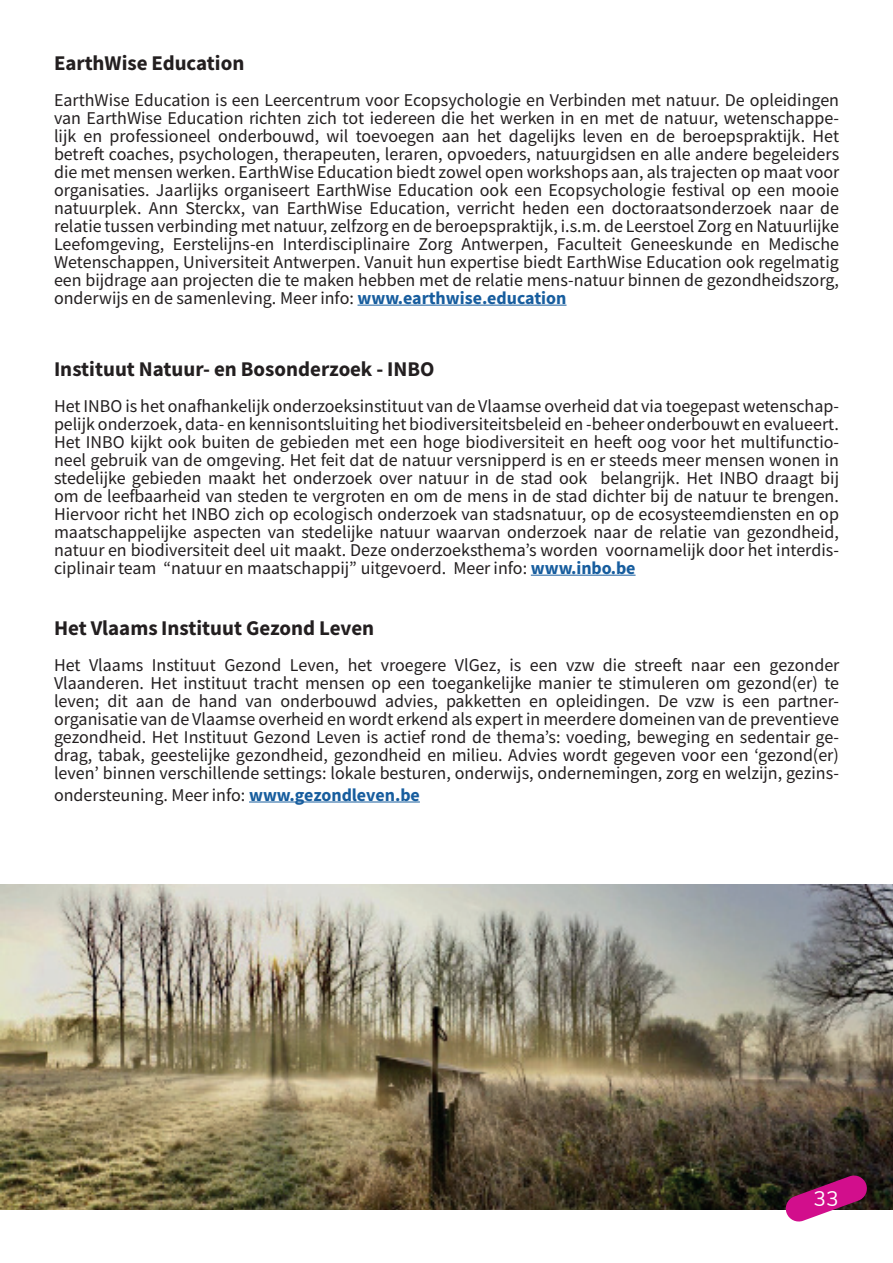
<style>
.page{position:relative;width:893px;height:1263px;background:#fff}
.page>*{position:absolute;margin:0;border:0;box-sizing:border-box;transform-origin:0 0}
.t1{font:21px "Source Sans Variable";letter-spacing:.045em;color:#231f20}
.t2{font:21px "Nunito Sans";color:#fff}
.t3{font:18px/18px "Source Sans Variable";letter-spacing:.025em;color:#231f20;text-align:justify}
.s1{color:#175d9e}
</style>
<div class="page">
<img style="left:0;top:884px;width:893px;height:325px">
<svg style="left:784px;top:1174px;width:84px;height:48px"></svg>
<hr style="left:357px;top:305px;width:209px;height:1px;background:#175d9e">
<hr style="left:531px;top:575px;width:105px;height:1px;background:#175d9e">
<hr style="left:249px;top:801px;width:171px;height:1px;background:#175d9e">
<p class="t1" style="left:54px;top:50px;width:191px">EarthWise Education</p>
<p class="t3" style="left:54px;top:91px;width:786px">EarthWise Education is een Leercentrum voor Ecopsychologie en Verbinden met natuur. De opleidingen van EarthWise Education richten zich tot iedereen die het werken in en met de natuur, wetenschappe&shy;lijk en professioneel onderbouwd, wil toevoegen aan het dagelijks leven en de beroepspraktijk. Het betreft coaches, psychologen, therapeuten, leraren, opvoeders, natuurgidsen en alle andere begeleiders die met mensen werken. EarthWise Education biedt zowel open workshops aan, als trajecten op maat voor organisaties. Jaarlijks organiseert EarthWise Education ook een Ecopsychologie festival op een mooie natuurplek. Ann Sterckx, van EarthWise Education, verricht heden een doctoraatsonderzoek naar de relatie tussen verbinding met natuur, zelfzorg en de beroepspraktijk, i.s.m. de Leerstoel Zorg en Natuurlijke Leefomgeving, Eerstelijns-en Interdisciplinaire Zorg Antwerpen, Faculteit Geneeskunde en Medische Wetenschappen, Universiteit Antwerpen. Vanuit hun expertise biedt EarthWise Education ook regelmatig een bijdrage aan projecten die te maken hebben met de relatie mens-natuur binnen de gezondheidszorg, onderwijs en de samenleving. Meer info: <span class="s1">www.earthwise.education</span></p>
<p class="t1" style="left:54px;top:356px;width:381px">Instituut Natuur- en Bosonderzoek - INBO</p>
<p class="t3" style="left:54px;top:397px;width:786px">Het INBO is het onafhankelijk onderzoeksinstituut van de Vlaamse overheid dat via toegepast wetenschap&shy;pelijk onderzoek, data- en kennisontsluiting het biodiversiteitsbeleid en -beheer onderbouwt en evalueert.<br>Het INBO kijkt ook buiten de gebieden met een hoge biodiversiteit en heeft oog voor het multifunctio&shy;neel gebruik van de omgeving. Het feit dat de natuur versnipperd is en er steeds meer mensen wonen in stedelijke gebieden maakt het onderzoek over natuur in de stad ook belangrijk. Het INBO draagt bij om de leefbaarheid van steden te vergroten en om de mens in de stad dichter bij de natuur te brengen.<br>Hiervoor richt het INBO zich op ecologisch onderzoek van stadsnatuur, op de ecosysteemdiensten en op maatschappelijke aspecten van stedelijke natuur waarvan onderzoek naar de relatie van gezondheid, natuur en biodiversiteit deel uit maakt. Deze onderzoeksthema’s worden voornamelijk door het interdis&shy;ciplinair team “natuur en maatschappij” uitgevoerd. Meer info: <span class="s1">www.inbo.be</span></p>
<p class="t1" style="left:54px;top:615px;width:321px">Het Vlaams Instituut Gezond Leven</p>
<p class="t3" style="left:54px;top:656px;width:786px">Het Vlaams Instituut Gezond Leven, het vroegere VlGez, is een vzw die streeft naar een gezonder Vlaanderen. Het instituut tracht mensen op een toegankelijke manier te stimuleren om gezond(er) te leven; dit aan de hand van onderbouwd advies, pakketten en opleidingen. De vzw is een partner&shy;organisatie van de Vlaamse overheid en wordt erkend als expert in meerdere domeinen van de preventieve gezondheid. Het Instituut Gezond Leven is actief rond de thema’s: voeding, beweging en sedentair ge&shy;drag, tabak, geestelijke gezondheid, gezondheid en milieu. Advies wordt gegeven voor een ‘gezond(er) leven’ binnen verschillende settings: lokale besturen, onderwijs, ondernemingen, zorg en welzijn, gezins-</p>
<p class="t3" style="left:54px;top:786px;width:367px">ondersteuning. Meer info: <span class="s1">www.gezondleven.be</span></p>
<p class="t2" style="left:813px;top:1184px;width:27px">33</p>
</div>
